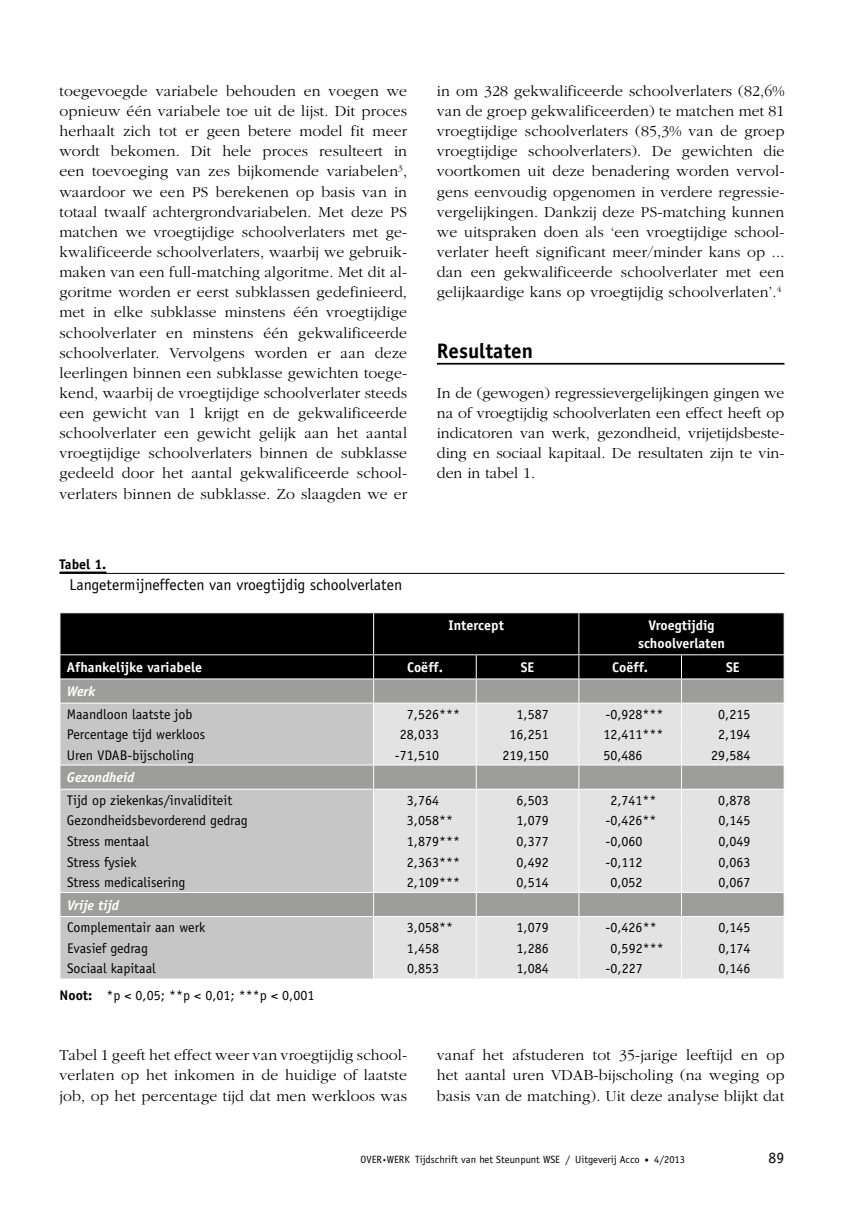
<style>
.page{position:relative;width:844px;height:1216px;background:#fff}
.page>*{position:absolute;margin:0;border:0;box-sizing:border-box;transform-origin:0 0}
.t1{font:700 21px "Officina Sans Std";color:#000}
.t2{font:300 15.75px/20.1px "Garamond";letter-spacing:.01em;color:#000;text-align:justify}
.t3{font:15.75px "Officina Sans Std";color:#000}
.t4{font:14px "Officina Sans Std";color:#000}
.t5{font:700 14px/17.8px "Officina Sans Std";color:#fff;text-align:center}
.t6{font:italic 700 14px "Officina Sans Std";color:#fff}
.t7{font:700 14px "Officina Sans Std";color:#000}
.t8{font:10.5px "Officina Sans Std";color:#000}
.s1{font-weight:700}
</style>
<div class="page">
<hr style="left:437px;top:363px;width:347px;height:1px;background:#000">
<hr style="left:59px;top:571px;width:47px;height:2px;background:#000">
<hr style="left:59px;top:573px;width:725px;height:1px;background:#000">
<div style="left:61px;top:613px;width:722px;height:65px;background:#000"></div>
<div style="left:61px;top:679px;width:722px;height:23px;background:#9d9d9c"></div>
<svg style="left:61px;top:703px;width:312px;height:275px;background:#bfbfbf"></svg>
<svg style="left:374px;top:703px;width:409px;height:275px;background:#d7d7d7"></svg>
<hr style="left:373px;top:613px;width:1px;height:41px;background:#fff">
<hr style="left:578px;top:613px;width:1px;height:41px;background:#fff">
<svg style="left:475px;top:655px;width:2px;height:323px"></svg>
<svg style="left:578px;top:655px;width:1px;height:323px"></svg>
<svg style="left:681px;top:655px;width:1px;height:323px"></svg>
<hr style="left:60px;top:654px;width:313px;height:1px;background:#fff">
<hr style="left:373px;top:654px;width:103px;height:1px;background:#fff">
<hr style="left:476px;top:654px;width:102px;height:1px;background:#fff">
<hr style="left:578px;top:654px;width:103px;height:1px;background:#fff">
<hr style="left:681px;top:654px;width:102px;height:1px;background:#fff">
<svg style="left:373px;top:655px;width:1px;height:261px"></svg>
<hr style="left:373px;top:678px;width:103px;height:1px;background:#fff">
<hr style="left:476px;top:678px;width:102px;height:1px;background:#fff">
<hr style="left:578px;top:678px;width:103px;height:1px;background:#fff">
<hr style="left:681px;top:678px;width:103px;height:1px;background:#fff">
<hr style="left:373px;top:702px;width:103px;height:1px;background:#fff">
<hr style="left:476px;top:702px;width:102px;height:1px;background:#fff">
<hr style="left:578px;top:702px;width:103px;height:1px;background:#fff">
<hr style="left:681px;top:702px;width:103px;height:1px;background:#fff">
<hr style="left:59px;top:892px;width:314px;height:1px;background:#fff">
<hr style="left:373px;top:892px;width:103px;height:1px;background:#fff">
<hr style="left:476px;top:892px;width:102px;height:1px;background:#fff">
<hr style="left:578px;top:892px;width:103px;height:1px;background:#fff">
<hr style="left:681px;top:892px;width:103px;height:1px;background:#fff">
<hr style="left:59px;top:916px;width:314px;height:1px;background:#fff">
<hr style="left:373px;top:916px;width:103px;height:1px;background:#fff">
<hr style="left:476px;top:916px;width:102px;height:1px;background:#fff">
<hr style="left:578px;top:916px;width:103px;height:1px;background:#fff">
<hr style="left:681px;top:916px;width:103px;height:1px;background:#fff">
<hr style="left:59px;top:764px;width:314px;height:1px;background:#fff">
<svg style="left:60px;top:654px;width:1px;height:324px"></svg>
<hr style="left:373px;top:764px;width:103px;height:1px;background:#fff">
<hr style="left:476px;top:764px;width:102px;height:1px;background:#fff">
<hr style="left:578px;top:764px;width:103px;height:1px;background:#fff">
<hr style="left:681px;top:764px;width:103px;height:1px;background:#fff">
<svg style="left:783px;top:654px;width:1px;height:324px"></svg>
<hr style="left:59px;top:788px;width:314px;height:1px;background:#fff">
<hr style="left:373px;top:788px;width:103px;height:1px;background:#fff">
<hr style="left:476px;top:788px;width:102px;height:1px;background:#fff">
<hr style="left:578px;top:788px;width:103px;height:1px;background:#fff">
<hr style="left:681px;top:788px;width:103px;height:1px;background:#fff">
<p class="t2" style="left:59px;top:81px;width:349px">toegevoegde variabele behouden en voegen we opnieuw één variabele toe uit de lijst. Dit proces herhaalt zich tot er geen betere model fit meer wordt bekomen. Dit hele proces resulteert in een toevoeging van zes bijkomende variabelen<sup>3</sup>, waardoor we een PS berekenen op basis van in totaal twaalf achtergrondvariabelen. Met deze PS matchen we vroegtijdige schoolverlaters met ge&shy;kwalificeerde schoolverlaters, waarbij we gebruik&shy;maken van een full-matching algoritme. Met dit al&shy;goritme worden er eerst subklassen gedefinieerd, met in elke subklasse minstens één vroegtijdige schoolverlater en minstens één gekwalificeerde schoolverlater. Vervolgens worden er aan deze leerlingen binnen een subklasse gewichten toege&shy;kend, waarbij de vroegtijdige schoolverlater steeds een gewicht van 1 krijgt en de gekwalificeerde schoolverlater een gewicht gelijk aan het aantal vroegtijdige schoolverlaters binnen de subklasse gedeeld door het aantal gekwalificeerde school&shy;verlaters binnen de subklasse. Zo slaagden we er</p>
<p class="t2" style="left:437px;top:81px;width:349px">in om 328 gekwalificeerde schoolverlaters (82,6% van de groep gekwalificeerden) te matchen met 81 vroegtijdige schoolverlaters (85,3% van de groep vroegtijdige schoolverlaters). De gewichten die voortkomen uit deze benadering worden vervol&shy;gens eenvoudig opgenomen in verdere regressie&shy;vergelijkingen. Dankzij deze PS-matching kunnen we uitspraken doen als ‘een vroegtijdige school&shy;verlater heeft significant meer/minder kans op ... dan een gekwalificeerde schoolverlater met een gelijkaardige kans op vroegtijdig schoolverlaten’.<sup>4</sup></p>
<h1 class="t1" style="left:437px;top:337px;width:98px">Resultaten</h1>
<p class="t2" style="left:437px;top:383px;width:349px">In de (gewogen) regressievergelijkingen gingen we na of vroegtijdig schoolverlaten een effect heeft op indicatoren van werk, gezondheid, vrijetijdsbeste&shy;ding en sociaal kapitaal. De resultaten zijn te vin&shy;den in tabel 1.</p>
<p class="t7" style="left:59px;top:556px;width:48px">Tabel 1.</p>
<p class="t3" style="left:69px;top:575px;width:334px">Langetermijneffecten van vroegtijdig schoolverlaten</p>
<p class="t5" style="left:448px;top:616px;width:57px">Intercept</p>
<p class="t5" style="left:638px;top:616px;width:88px">Vroegtijdig schoolverlaten</p>
<p class="t5" style="left:67px;top:658px;width:137px">Afhankelijke variabele</p>
<p class="t5" style="left:407px;top:658px;width:37px">Coëff.</p>
<p class="t5" style="left:520px;top:658px;width:15px">SE</p>
<p class="t5" style="left:612px;top:658px;width:37px">Coëff.</p>
<p class="t5" style="left:726px;top:658px;width:15px">SE</p>
<p class="t6" style="left:67px;top:683px;width:30px">Werk</p>
<p class="t4" style="left:67px;top:705px;width:127px">Maandloon laatste job</p>
<p class="t4" style="left:407px;top:705px;width:55px">7,526***</p>
<p class="t4" style="left:516px;top:705px;width:34px">1,587</p>
<p class="t4" style="left:605px;top:705px;width:60px">-0,928***</p>
<p class="t4" style="left:718px;top:705px;width:34px">0,215</p>
<p class="t4" style="left:67px;top:726px;width:140px">Percentage tijd werkloos</p>
<p class="t4" style="left:400px;top:726px;width:41px">28,033</p>
<p class="t4" style="left:509px;top:726px;width:41px">16,251</p>
<p class="t4" style="left:603px;top:726px;width:62px">12,411***</p>
<p class="t4" style="left:718px;top:726px;width:34px">2,194</p>
<p class="t4" style="left:67px;top:746px;width:129px">Uren VDAB-bijscholing</p>
<p class="t4" style="left:395px;top:746px;width:46px">-71,510</p>
<p class="t4" style="left:502px;top:746px;width:48px">219,150</p>
<p class="t4" style="left:603px;top:746px;width:41px">50,486</p>
<p class="t4" style="left:711px;top:746px;width:41px">29,584</p>
<p class="t6" style="left:67px;top:769px;width:69px">Gezondheid</p>
<p class="t4" style="left:67px;top:791px;width:167px">Tijd op ziekenkas/invaliditeit</p>
<p class="t4" style="left:407px;top:791px;width:34px">3,764</p>
<p class="t4" style="left:516px;top:791px;width:34px">6,503</p>
<p class="t4" style="left:610px;top:791px;width:48px">2,741**</p>
<p class="t4" style="left:718px;top:791px;width:34px">0,878</p>
<p class="t4" style="left:67px;top:812px;width:182px">Gezondheidsbevorderend gedrag</p>
<p class="t4" style="left:407px;top:812px;width:48px">3,058**</p>
<p class="t4" style="left:516px;top:812px;width:34px">1,079</p>
<p class="t4" style="left:605px;top:812px;width:53px">-0,426**</p>
<p class="t4" style="left:718px;top:812px;width:34px">0,145</p>
<p class="t4" style="left:67px;top:833px;width:83px">Stress mentaal</p>
<p class="t4" style="left:407px;top:833px;width:55px">1,879***</p>
<p class="t4" style="left:516px;top:833px;width:34px">0,377</p>
<p class="t4" style="left:605px;top:833px;width:39px">-0,060</p>
<p class="t4" style="left:718px;top:833px;width:34px">0,049</p>
<p class="t4" style="left:67px;top:853px;width:71px">Stress fysiek</p>
<p class="t4" style="left:407px;top:853px;width:55px">2,363***</p>
<p class="t4" style="left:516px;top:853px;width:34px">0,492</p>
<p class="t4" style="left:605px;top:853px;width:39px">-0,112</p>
<p class="t4" style="left:718px;top:853px;width:34px">0,063</p>
<p class="t4" style="left:67px;top:874px;width:120px">Stress medicalisering</p>
<p class="t4" style="left:407px;top:874px;width:55px">2,109***</p>
<p class="t4" style="left:516px;top:874px;width:34px">0,514</p>
<p class="t4" style="left:610px;top:874px;width:34px">0,052</p>
<p class="t4" style="left:718px;top:874px;width:34px">0,067</p>
<p class="t6" style="left:67px;top:896px;width:54px">Vrije tijd</p>
<p class="t4" style="left:67px;top:919px;width:140px">Complementair aan werk</p>
<p class="t4" style="left:407px;top:919px;width:48px">3,058**</p>
<p class="t4" style="left:516px;top:919px;width:34px">1,079</p>
<p class="t4" style="left:605px;top:919px;width:53px">-0,426**</p>
<p class="t4" style="left:718px;top:919px;width:34px">0,145</p>
<p class="t4" style="left:67px;top:939px;width:82px">Evasief gedrag</p>
<p class="t4" style="left:407px;top:939px;width:34px">1,458</p>
<p class="t4" style="left:516px;top:939px;width:34px">1,286</p>
<p class="t4" style="left:610px;top:939px;width:55px">0,592***</p>
<p class="t4" style="left:718px;top:939px;width:34px">0,174</p>
<p class="t4" style="left:67px;top:960px;width:90px">Sociaal kapitaal</p>
<p class="t4" style="left:407px;top:960px;width:34px">0,853</p>
<p class="t4" style="left:516px;top:960px;width:34px">1,084</p>
<p class="t4" style="left:605px;top:960px;width:39px">-0,227</p>
<p class="t4" style="left:718px;top:960px;width:34px">0,146</p>
<p class="t4" style="left:60px;top:986px;width:256px"><span class="s1">Noot:</span> *p &lt; 0,05; **p &lt; 0,01; ***p &lt; 0,001</p>
<p class="t2" style="left:59px;top:1045px;width:349px">Tabel 1 geeft het effect weer van vroegtijdig school&shy;verlaten op het inkomen in de huidige of laatste job, op het percentage tijd dat men werkloos was</p>
<p class="t2" style="left:437px;top:1045px;width:349px">vanaf het afstuderen tot 35-jarige leeftijd en op het aantal uren VDAB-bijscholing (na weging op basis van de matching). Uit deze analyse blijkt dat</p>
<p class="t8" style="left:360px;top:1153px;width:326px">OVER<sup>.</sup>WERK Tijdschrift van het Steunpunt WSE / Uitgeverij Acco ● 4/2013</p>
<p class="t3" style="left:768px;top:1148px;width:17px">89</p>
</div>
